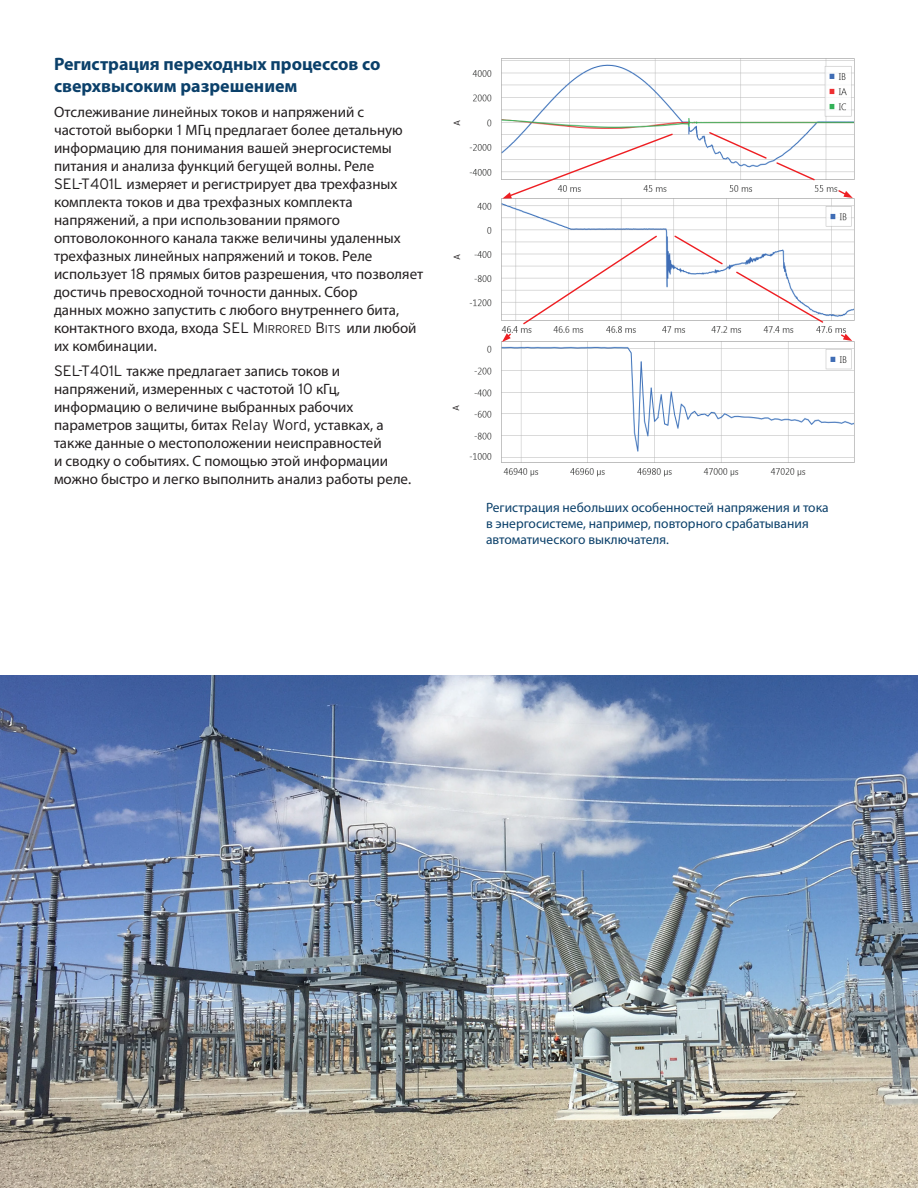
<style>
.page{position:relative;width:918px;height:1188px;background:#fff}
.page>*{position:absolute;margin:0;border:0;box-sizing:border-box;transform-origin:0 0}
.Subhead___h2{font:700 18px/21.6px "Myriad Pro";color:#0b406a}
.Body_Copy___p{font:15px/18px "Myriad Pro";color:#231f20}
.Captions_Callouts{font:13.5px/16.2px "Myriad Pro";color:#0b406a}
.t1{font:300 9px "Interstate Poly";color:#231f20}
.s1{font-family:"Interstate Poly";font-weight:300}
.s2{font-family:"Interstate Poly";font-weight:300;font-size:11.25px}
</style>
<div class="page">
<img style="left:469px;top:58px;width:386px;height:275px">
<img style="left:469px;top:341px;width:386px;height:136px">
<svg style="left:502px;top:133px;width:172px;height:66px"></svg>
<svg style="left:708px;top:131px;width:145px;height:67px"></svg>
<svg style="left:506px;top:161px;width:310px;height:172px"></svg>
<svg style="left:502px;top:333px;width:9px;height:9px"></svg>
<svg style="left:841px;top:333px;width:11px;height:8px"></svg>
<svg style="left:522px;top:234px;width:303px;height:92px"></svg>
<img style="left:0;top:675px;width:918px;height:513px">
<p class="Subhead___h2" style="left:54px;top:53px;width:328px">Регистрация переходных процессов со сверхвысоким разрешением</p>
<p class="Body_Copy___p" style="left:54px;top:102px;width:371px">Отслеживание линейных токов и напряжений с частотой выборки <span class="s1">1</span> МГц предлагает более детальную информацию для понимания вашей энергосистемы питания и анализа функций бегущей волны. Реле <span class="s1">SEL-T401L</span> измеряет и регистрирует два трехфазных комплекта токов и два трехфазных комплекта напряжений, а при использовании прямого оптоволоконного канала также величины удаленных трехфазных линейных напряжений и токов. Реле использует <span class="s1">18</span> прямых битов разрешения, что позволяет достичь превосходной точности данных. Сбор<br>данных можно запустить с любого внутреннего бита, контактного входа, входа <span class="s1">SEL</span> <span class="s1">M</span><span class="s2">IRRORED</span> <span class="s1">B</span><span class="s2">ITS</span> или любой их комбинации.</p>
<p class="Body_Copy___p" style="left:54px;top:362px;width:359px"><span class="s1">SEL-T401L</span> также предлагает запись токов и напряжений, измеренных с частотой <span class="s1">10</span> кГц, информацию о величине выбранных рабочих параметров защиты, битах <span class="s1">Relay Word,</span> уставках, а также данные о местоположении неисправностей<br>и сводку о событиях. С помощью этой информации можно быстро и легко выполнить анализ работы реле.</p>
<p class="t1" style="left:451px;top:126px;width:8px;rotate:-90deg">A</p>
<p class="t1" style="left:451px;top:260px;width:8px;rotate:-90deg">A</p>
<p class="t1" style="left:450px;top:411px;width:8px;rotate:-90deg">A</p>
<p class="Captions_Callouts" style="left:486px;top:499px;width:344px">Регистрация небольших особенностей напряжения и тока в энергосистеме, например, повторного срабатывания автоматического выключателя.</p>
</div>
